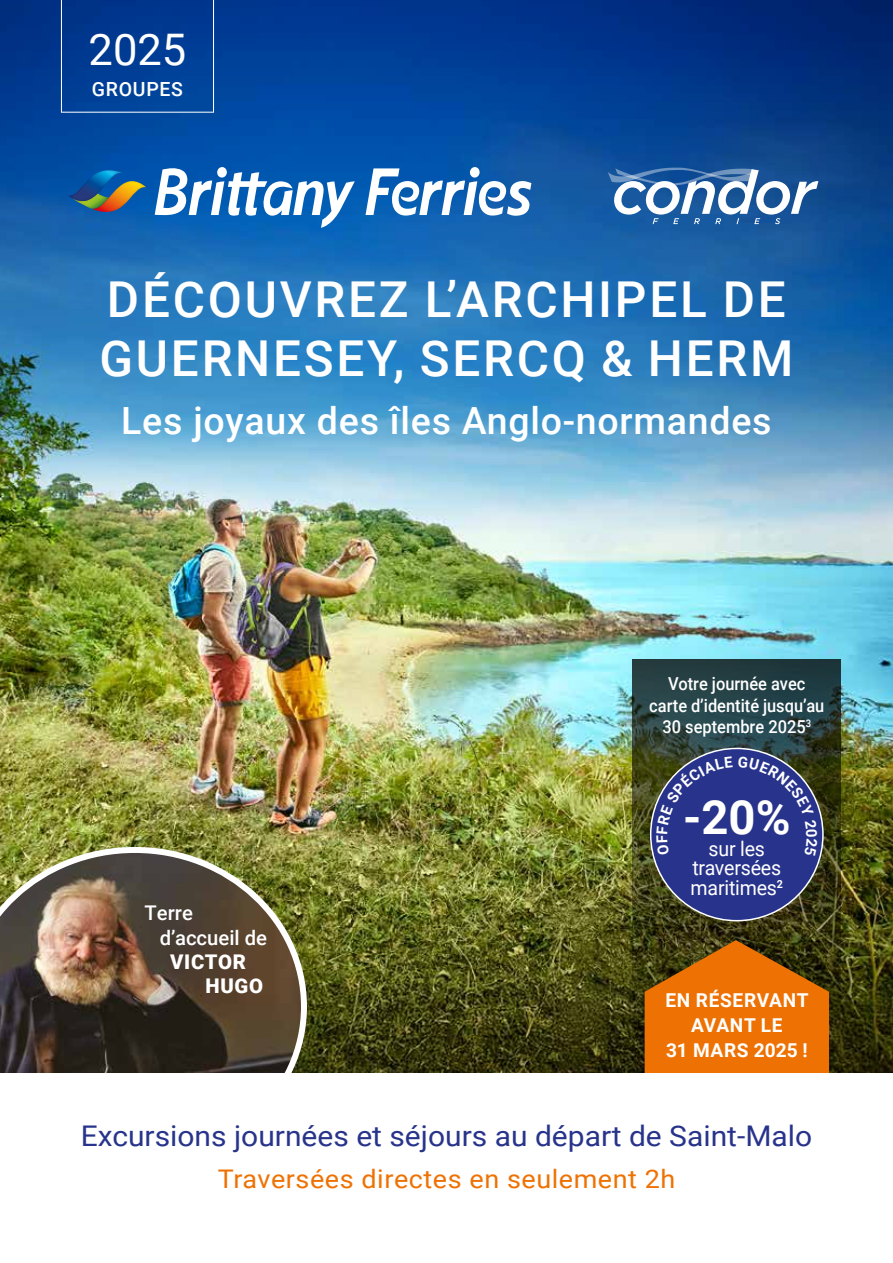
<style>
.page{position:relative;width:893px;height:1263px;background:#fff}
.page>*{position:absolute;margin:0;border:0;box-sizing:border-box;transform-origin:0 0}
.t1{font:500 49.5px/59.4px "Roboto";letter-spacing:.055em;color:#fff}
.t2{font:700 47.25px "Roboto";color:#fff}
.t3{font:43.5px "Roboto";color:#fff}
.t4{font:500 37.5px "Roboto";letter-spacing:.02em;color:#fff}
.t5{font:28.5px "Roboto";color:#28348b;scale:1.05 1}
.t6{font:25.65px "Roboto";letter-spacing:.02em;color:#ee7203;scale:1.05 1}
.t7{font:20.4px/19.2px "Roboto";letter-spacing:-.01em;color:#fff;text-align:center;scale:.96 1}
.t8{font:500 20.25px/24.3px "Roboto";color:#fff}
.t9{font:900 20.25px/24.3px "Roboto";letter-spacing:.035em;color:#fff}
.t10{font:500 19.5px "Roboto";letter-spacing:.035em;color:#fff}
.t11{font:700 19.2px/24.9px "Roboto";letter-spacing:.035em;color:#fff;text-align:center}
.t12{font:500 17.85px/21.5px "Roboto";color:#fff;text-align:center;scale:.92 1}
</style>
<div class="page">
<img style="left:0;top:487px;width:893px;height:586px">
<svg style="left:0;top:0;width:893px;height:487px;background:#266bad"></svg>
<svg style="left:61px;top:0;width:153px;height:113px;background:#054095"></svg>
<svg style="left:608px;top:168px;width:210px;height:56px"></svg>
<svg style="left:68px;top:170px;width:78px;height:47px;background:#366486"></svg>
<svg style="left:155px;top:167px;width:200px;height:61px"></svg>
<svg style="left:366px;top:167px;width:165px;height:49px"></svg>
<img style="left:0;top:847px;width:307px;height:226px">
<svg style="left:633px;top:659px;width:208px;height:414px;background:#303f30"></svg>
<div style="left:638px;top:937px;width:197px;height:146px;background:#000;opacity:.64"></div>
<svg style="left:645px;top:940px;width:184px;height:134px;background:#ca6707"></svg>
<div style="left:651px;top:748px;width:172px;height:173px;background:#28348b;border-radius:50%"></div>
<div style="left:0;top:1074px;width:893px;height:189px;background:#fff"></div>
<svg style="left:656px;top:757px;width:161px;height:50px"></svg>
<h3 class="t3" style="left:89px;top:19px;width:99px">2025</h3>
<p class="t10" style="left:92px;top:75px;width:92px">GROUPES</p>
<h1 class="t1" style="left:100px;top:267px;width:695px">DÉCOUVREZ L’ARCHIPEL DE<br>GUERNESEY, SERCQ &amp; HERM</h1>
<h3 class="t4" style="left:121px;top:394px;width:652px">Les joyaux des îles Anglo-normandes</h3>
<p class="t12" style="left:649px;top:672px;width:192px">Votre journée avec carte d’identité jusqu’au<br>30 septembre 2025<sup>3</sup></p>
<p class="t8" style="left:160px;top:900px;width:109px;text-indent:-15px">Terre d’accueil de</p>
<p class="t9" style="left:205px;top:949px;width:59px;text-indent:-35px">VICTOR<br>HUGO</p>
<h2 class="t2" style="left:683px;top:784px;width:109px">-20%</h2>
<p class="t7" style="left:691px;top:839px;width:98px">sur les traversées maritimes<sup>2</sup></p>
<p class="t11" style="left:665px;top:987px;width:145px">EN RÉSERVANT<br>AVANT LE<br>31 MARS 2025 !</p>
<h3 class="t5" style="left:81px;top:1116px;width:698px">Excursions journées et séjours au départ de Saint-Malo</h3>
<h3 class="t6" style="left:218px;top:1160px;width:437px">Traversées directes en seulement 2h</h3>
</div>
